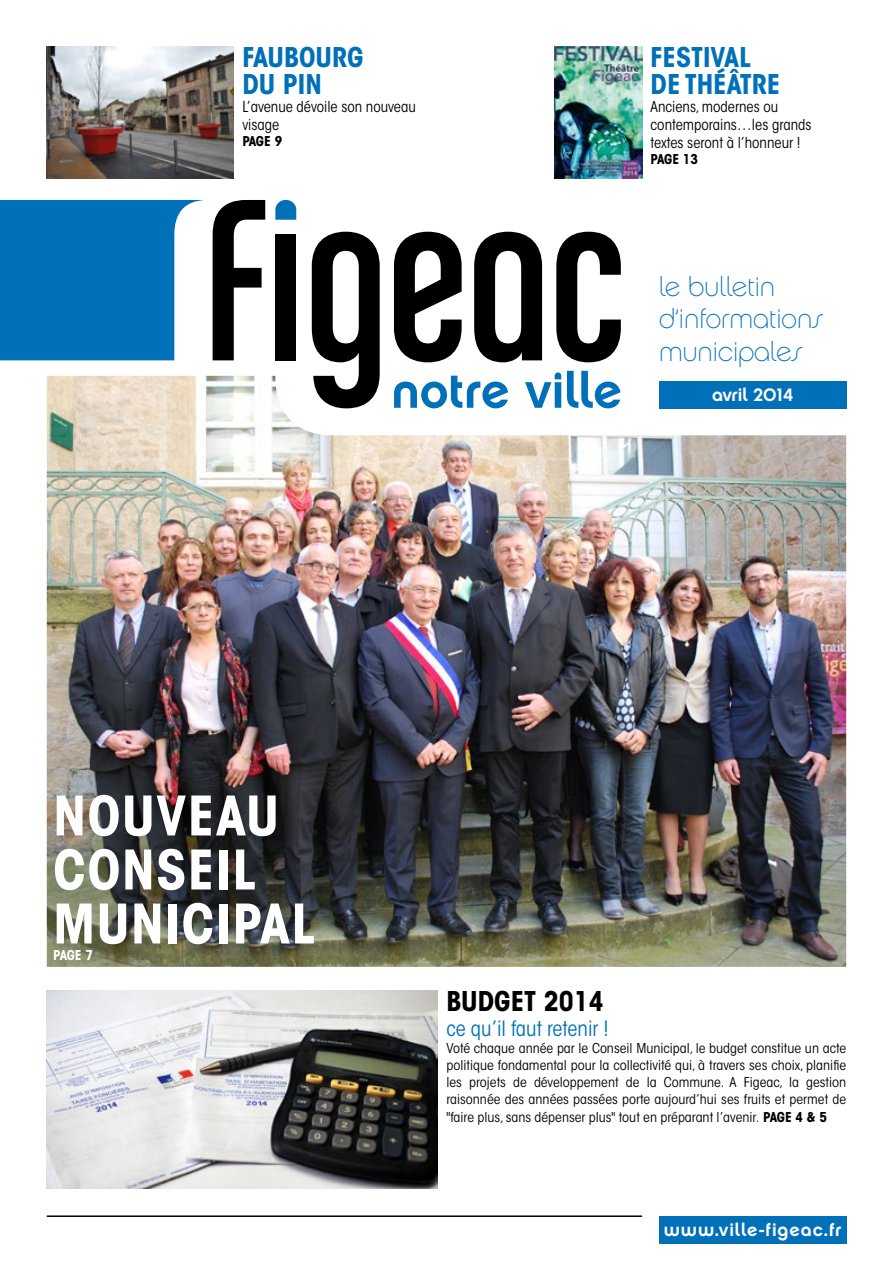
<style>
.page{position:relative;width:893px;height:1263px;background:#fff}
.page>*{position:absolute;margin:0;border:0;box-sizing:border-box;transform-origin:0 0}
.t1{font:700 condensed 54px/54px "ITC Avant Garde Std";letter-spacing:.025em;color:#fff}
.t2{font:27px/32.4px "Chalet Paris Nineteen Seventy";color:#0070b8}
.t3{font:700 condensed 27px/27px "ITC Avant Garde Std";color:#0070b8}
.t4{font:700 condensed 27px "ITC Avant Garde Std";color:#000}
.t5{font:condensed 21px "ITC Avant Garde Std";color:#0070b8}
.t6{font:18px "Chalet New York Nineteen Seventy";letter-spacing:.045em;color:#fff}
.t7{font:18px "Chalet New York Nineteen Seventy";color:#fff}
.t8{font:condensed 15px/18px "ITC Avant Garde Std";color:#000}
.t9{font:condensed 13.5px/17.1px "ITC Avant Garde Std";color:#000;text-align:justify;scale:1.05 1}
.t10{font:700 condensed 13.5px "ITC Avant Garde Std";letter-spacing:-.035em;color:#000}
.t11{font:700 condensed 13.5px "ITC Avant Garde Std";color:#fff}
.s1{font-weight:700}
</style>
<div class="page">
<div style="left:659px;top:1216px;width:187px;height:27px;background:#0070b8"></div>
<svg style="left:0;top:200px;width:265px;height:160px"></svg>
<svg style="left:275px;top:200px;width:21px;height:20px"></svg>
<div style="left:275px;top:234px;width:21px;height:126px;background:#000"></div>
<svg style="left:312px;top:232px;width:68px;height:144px"></svg>
<svg style="left:394px;top:232px;width:68px;height:130px"></svg>
<svg style="left:474px;top:232px;width:68px;height:130px"></svg>
<svg style="left:556px;top:232px;width:65px;height:130px"></svg>
<svg style="left:451px;top:371px;width:137px;height:5px"></svg>
<img style="left:47px;top:376px;width:799px;height:591px">
<hr style="left:47px;top:1215px;width:595px;height:2px;background:#000">
<img style="left:47px;top:47px;width:187px;height:132px">
<img style="left:47px;top:991px;width:391px;height:197px">
<img style="left:554px;top:47px;width:88px;height:132px">
<h2 class="t3" style="left:242px;top:43px;width:123px">FAUBOURG<br>DU PIN</h2>
<p class="t8" style="left:242px;top:97px;width:175px">L’avenue dévoile son nouveau visage</p>
<p class="t10" style="left:242px;top:132px;width:41px">PAGE 9</p>
<h2 class="t3" style="left:651px;top:43px;width:131px">FESTIVAL<br>DE THÉÂTRE</h2>
<p class="t8" style="left:651px;top:97px;width:162px">Anciens, modernes ou contemporains…les grands textes seront à l’honneur !</p>
<p class="t10" style="left:651px;top:150px;width:49px">PAGE 13</p>
<h2 class="t2" style="left:659px;top:271px;width:166px">le bulletin d’informations municipales</h2>
<h3 class="t7" style="left:712px;top:384px;width:83px">avril 2014</h3>
<h1 class="t1" style="left:53px;top:788px;width:264px">NOUVEAU<br>CONSEIL<br>MUNICIPAL</h1>
<p class="t11" style="left:53px;top:946px;width:41px">PAGE 7</p>
<h2 class="t4" style="left:446px;top:984px;width:159px">BUDGET 2014</h2>
<h3 class="t5" style="left:446px;top:1016px;width:164px">ce qu’il faut retenir !</h3>
<p class="t9" style="left:446px;top:1040px;width:382px">Voté chaque année par le Conseil Municipal, le budget constitue un acte politique fondamental pour la collectivité qui, à travers ses choix, planifie les projets de développement de la Commune. A Figeac, la gestion raisonnée des années passées porte aujourd’hui ses fruits et permet de "faire plus, sans dépenser plus" tout en préparant l’avenir. <span class="s1">PAGE 4 &amp; 5</span></p>
<h3 class="t6" style="left:664px;top:1219px;width:179px">www.ville-figeac.fr</h3>
</div>
